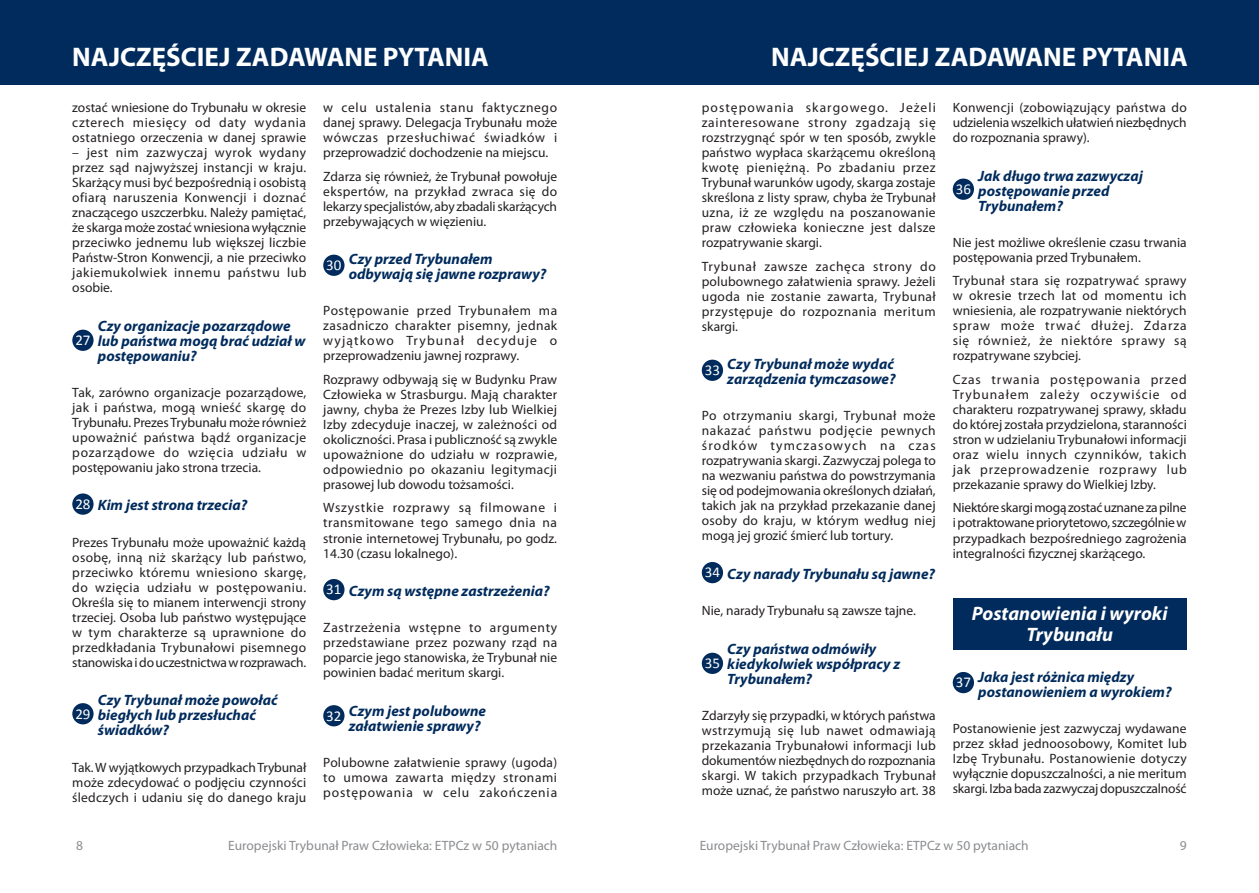
<style>
.page{position:relative;width:1259px;height:893px;background:#fff}
.page>*{position:absolute;margin:0;border:0;box-sizing:border-box;transform-origin:0 0}
.t1{font:700 27px "Myriad Pro";color:#fff}
.FAQ_-_Rubrique{font:italic 700 19.5px/21px "Myriad Pro";color:#fff;text-align:center}
.FAQ_-_Question{font:italic 700 15px/15px "Myriad Pro";color:#002b5c}
.t2{font:15px "Calibri";color:#fff}
.FAQ_-_Texte{font:13.5px/15px "Myriad Pro";color:#231f20;text-align:justify}
.t3{font:13.5px "Myriad Pro";color:#8a8c8f}
</style>
<div class="page">
<div style="left:0;top:0;width:1259px;height:85px;background:#002b5c"></div>
<div style="left:72px;top:330px;width:22px;height:21px;background:#002b5c;border-radius:50%"></div>
<div style="left:72px;top:493px;width:22px;height:22px;background:#002b5c;border-radius:50%"></div>
<div style="left:72px;top:703px;width:22px;height:21px;background:#002b5c;border-radius:50%"></div>
<div style="left:323px;top:255px;width:21px;height:21px;background:#002b5c;border-radius:50%"></div>
<div style="left:323px;top:579px;width:21px;height:21px;background:#002b5c;border-radius:50%"></div>
<div style="left:323px;top:705px;width:21px;height:21px;background:#002b5c;border-radius:50%"></div>
<div style="left:702px;top:360px;width:21px;height:21px;background:#002b5c;border-radius:50%"></div>
<div style="left:702px;top:562px;width:21px;height:21px;background:#002b5c;border-radius:50%"></div>
<div style="left:702px;top:653px;width:21px;height:21px;background:#002b5c;border-radius:50%"></div>
<div style="left:952px;top:179px;width:22px;height:21px;background:#002b5c;border-radius:50%"></div>
<div style="left:952px;top:599px;width:234px;height:51px;background:#002b5c"></div>
<div style="left:952px;top:672px;width:22px;height:21px;background:#002b5c;border-radius:50%"></div>
<h1 class="t1" style="left:72px;top:39px;width:418px">NAJCZĘŚCIEJ ZADAWANE PYTANIA</h1>
<h1 class="t1" style="left:771px;top:39px;width:418px">NAJCZĘŚCIEJ ZADAWANE PYTANIA</h1>
<p class="FAQ_-_Texte" style="left:72px;top:100px;width:235px">zostać wniesione do Trybunału w okresie czterech miesięcy od daty wydania ostatniego orzeczenia w danej sprawie</p>
<p class="FAQ_-_Texte" style="left:72px;top:145px;width:235px">– jest nim zazwyczaj wyrok wydany przez sąd najwyższej instancji w kraju.<br>Skarżący musi być bezpośrednią i osobistą ofiarą naruszenia Konwencji i doznać znaczącego uszczerbku. Należy pamiętać, że skarga może zostać wniesiona wyłącznie przeciwko jednemu lub większej liczbie Państw-Stron Konwencji, a nie przeciwko jakiemukolwiek innemu państwu lub osobie.</p>
<p class="FAQ_-_Question" style="left:98px;top:318px;width:209px">Czy organizacje pozarządowe lub państwa mogą brać udział w postępowaniu?</p>
<p class="FAQ_-_Texte" style="left:72px;top:385px;width:235px">Tak, zarówno organizacje pozarządowe, jak i państwa, mogą wnieść skargę do Trybunału. Prezes Trybunału może również upoważnić państwa bądź organizacje pozarządowe do wzięcia udziału w postępowaniu jako strona trzecia.</p>
<p class="t2" style="left:75px;top:494px;width:17px">28</p>
<p class="FAQ_-_Question" style="left:98px;top:497px;width:151px">Kim jest strona trzecia?</p>
<p class="FAQ_-_Texte" style="left:72px;top:534px;width:235px">Prezes Trybunału może upoważnić każdą osobę, inną niż skarżący lub państwo, przeciwko któremu wniesiono skargę, do wzięcia udziału w postępowaniu.<br>Określa się to mianem interwencji strony trzeciej. Osoba lub państwo występujące w tym charakterze są uprawnione do przedkładania Trybunałowi pisemnego stanowiska i do uczestnictwa w rozprawach.</p>
<p class="t2" style="left:75px;top:704px;width:17px">29</p>
<p class="t2" style="left:75px;top:331px;width:17px">27</p>
<p class="FAQ_-_Question" style="left:98px;top:692px;width:181px">Czy Trybunał może powołać biegłych lub przesłuchać świadków?</p>
<p class="FAQ_-_Texte" style="left:72px;top:759px;width:235px">Tak. W wyjątkowych przypadkach Trybunał może zdecydować o podjęciu czynności śledczych i udaniu się do danego kraju</p>
<p class="FAQ_-_Texte" style="left:323px;top:100px;width:235px">w celu ustalenia stanu faktycznego danej sprawy. Delegacja Trybunału może wówczas przesłuchiwać świadków i przeprowadzić dochodzenie na miejscu.</p>
<p class="FAQ_-_Texte" style="left:323px;top:168px;width:235px">Zdarza się również, że Trybunał powołuje ekspertów, na przykład zwraca się do lekarzy specjalistów, aby zbadali skarżących przebywających w więzieniu.</p>
<p class="t2" style="left:326px;top:256px;width:17px">30</p>
<p class="FAQ_-_Question" style="left:349px;top:251px;width:199px">Czy przed Trybunałem odbywają się jawne rozprawy?</p>
<p class="FAQ_-_Texte" style="left:323px;top:303px;width:235px">Postępowanie przed Trybunałem ma zasadniczo charakter pisemny, jednak wyjątkowo Trybunał decyduje o przeprowadzeniu jawnej rozprawy.</p>
<p class="FAQ_-_Texte" style="left:323px;top:372px;width:235px">Rozprawy odbywają się w Budynku Praw Człowieka w Strasburgu. Mają charakter jawny, chyba że Prezes Izby lub Wielkiej Izby zdecyduje inaczej, w zależności od okoliczności. Prasa i publiczność są zwykle upoważnione do udziału w rozprawie, odpowiednio po okazaniu legitymacji prasowej lub dowodu tożsamości.</p>
<p class="FAQ_-_Texte" style="left:323px;top:500px;width:235px">Wszystkie rozprawy są filmowane i transmitowane tego samego dnia na stronie internetowej Trybunału, po godz.<br>14.30 (czasu lokalnego).</p>
<p class="t2" style="left:326px;top:580px;width:17px">31</p>
<p class="FAQ_-_Question" style="left:349px;top:583px;width:202px">Czym są wstępne zastrzeżenia?</p>
<p class="FAQ_-_Texte" style="left:323px;top:620px;width:235px">Zastrzeżenia wstępne to argumenty przedstawiane przez pozwany rząd na poparcie jego stanowiska, że Trybunał nie powinien badać meritum skargi.</p>
<p class="t2" style="left:326px;top:706px;width:17px">32</p>
<p class="FAQ_-_Question" style="left:349px;top:703px;width:139px">Czym jest polubowne załatwienie sprawy?</p>
<p class="FAQ_-_Texte" style="left:323px;top:755px;width:235px">Polubowne załatwienie sprawy (ugoda) to umowa zawarta między stronami postępowania w celu zakończenia</p>
<p class="FAQ_-_Texte" style="left:702px;top:100px;width:235px">postępowania skargowego. Jeżeli zainteresowane strony zgadzają się rozstrzygnąć spór w ten sposób, zwykle państwo wypłaca skarżącemu określoną kwotę pieniężną. Po zbadaniu przez Trybunał warunków ugody, skarga zostaje skreślona z listy spraw, chyba że Trybunał uzna, iż ze względu na poszanowanie praw człowieka konieczne jest dalsze rozpatrywanie skargi.</p>
<p class="FAQ_-_Texte" style="left:702px;top:258px;width:235px">Trybunał zawsze zachęca strony do polubownego załatwienia sprawy. Jeżeli ugoda nie zostanie zawarta, Trybunał przystępuje do rozpoznania meritum skargi.</p>
<p class="t2" style="left:705px;top:361px;width:17px">33</p>
<p class="FAQ_-_Question" style="left:727px;top:356px;width:170px">Czy Trybunał może wydać zarządzenia tymczasowe?</p>
<p class="FAQ_-_Texte" style="left:702px;top:408px;width:235px">Po otrzymaniu skargi, Trybunał może nakazać państwu podjęcie pewnych środków tymczasowych na czas rozpatrywania skargi. Zazwyczaj polega to na wezwaniu państwa do powstrzymania się od podejmowania określonych działań, takich jak na przykład przekazanie danej osoby do kraju, w którym według niej mogą jej grozić śmierć lub tortury.</p>
<p class="t2" style="left:705px;top:563px;width:17px">34</p>
<p class="FAQ_-_Question" style="left:727px;top:566px;width:209px">Czy narady Trybunału są jawne?</p>
<p class="FAQ_-_Texte" style="left:702px;top:603px;width:216px">Nie, narady Trybunału są zawsze tajne.</p>
<p class="FAQ_-_Question" style="left:727px;top:641px;width:174px">Czy państwa odmówiły kiedykolwiek współpracy z<br>Trybunałem?</p>
<p class="FAQ_-_Texte" style="left:702px;top:708px;width:235px">Zdarzyły się przypadki, w których państwa wstrzymują się lub nawet odmawiają przekazania Trybunałowi informacji lub dokumentów niezbędnych do rozpoznania skargi. W takich przypadkach Trybunał może uznać, że państwo naruszyło art. 38</p>
<p class="t2" style="left:705px;top:654px;width:17px">35</p>
<p class="FAQ_-_Texte" style="left:952px;top:100px;width:235px">Konwencji (zobowiązujący państwa do udzielenia wszelkich ułatwień niezbędnych do rozpoznania sprawy).</p>
<p class="t2" style="left:955px;top:180px;width:17px">36</p>
<p class="FAQ_-_Question" style="left:978px;top:168px;width:166px">Jak długo trwa zazwyczaj postępowanie przed<br>Trybunałem?</p>
<p class="FAQ_-_Texte" style="left:952px;top:235px;width:235px">Nie jest możliwe określenie czasu trwania postępowania przed Trybunałem.</p>
<p class="FAQ_-_Texte" style="left:952px;top:273px;width:235px">Trybunał stara się rozpatrywać sprawy w okresie trzech lat od momentu ich wniesienia, ale rozpatrywanie niektórych spraw może trwać dłużej. Zdarza się również, że niektóre sprawy są rozpatrywane szybciej.</p>
<p class="FAQ_-_Texte" style="left:952px;top:372px;width:235px">Czas trwania postępowania przed Trybunałem zależy oczywiście od charakteru rozpatrywanej sprawy, składu do której została przydzielona, staranności stron w udzielaniu Trybunałowi informacji oraz wielu innych czynników, takich jak przeprowadzenie rozprawy lub przekazanie sprawy do Wielkiej Izby.</p>
<p class="FAQ_-_Texte" style="left:952px;top:500px;width:235px">Niektóre skargi mogą zostać uznane za pilne i potraktowane priorytetowo, szczególnie w przypadkach bezpośredniego zagrożenia integralności fizycznej skarżącego.</p>
<p class="FAQ_-_Rubrique" style="left:972px;top:602px;width:197px">Postanowienia i wyroki<br>Trybunału</p>
<p class="t2" style="left:955px;top:673px;width:17px">37</p>
<p class="FAQ_-_Question" style="left:978px;top:668px;width:195px">Jaka jest różnica między postanowieniem a wyrokiem?</p>
<p class="FAQ_-_Texte" style="left:952px;top:720px;width:236px">Postanowienie jest zazwyczaj wydawane przez skład jednoosobowy, Komitet lub Izbę Trybunału. Postanowienie dotyczy wyłącznie dopuszczalności, a nie meritum skargi. Izba bada zazwyczaj dopuszczalność</p>
<p class="t3" style="left:76px;top:837px;width:8px">8</p>
<p class="t3" style="left:228px;top:837px;width:330px">Europejski Trybunał Praw Człowieka: ETPCz w 50 pytaniach</p>
<p class="t3" style="left:699px;top:837px;width:330px">Europejski Trybunał Praw Człowieka: ETPCz w 50 pytaniach</p>
<p class="t3" style="left:1179px;top:837px;width:8px">9</p>
</div>
